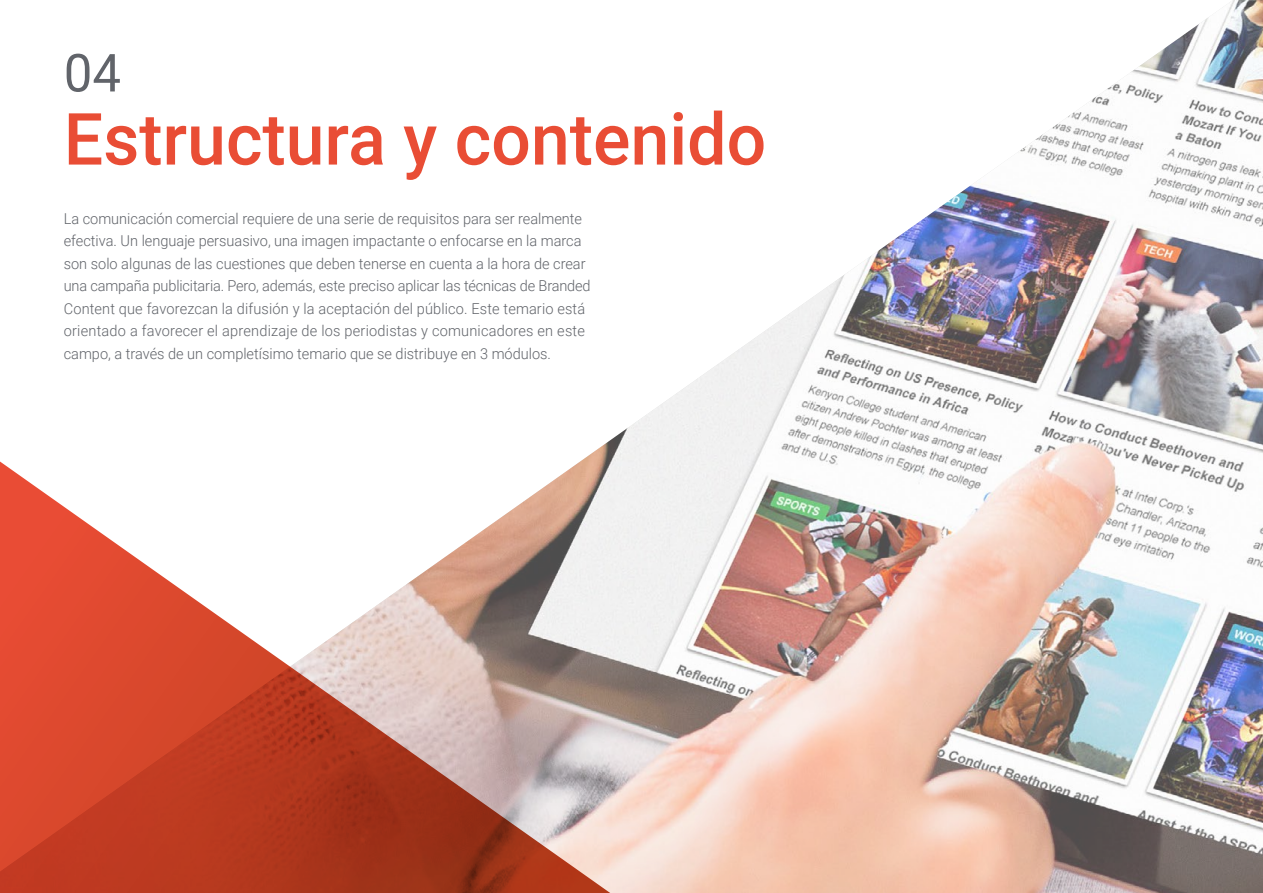
<style>
.page{position:relative;width:1263px;height:893px;background:#fff}
.page>*{position:absolute;margin:0;border:0;box-sizing:border-box;transform-origin:0 0}
.t1{font:500 72px "Roboto";color:#e94d35}
.t2{font:52.5px "Roboto";color:#61646a}
.t3{font:300 15px/22.5px "Roboto";color:#61646a}
</style>
<div class="page">
<img style="left:602px;top:0;width:661px;height:893px">
<svg style="left:0;top:446px;width:640px;height:447px"></svg>
<h2 class="t2" style="left:64px;top:36px;width:59px">04</h2>
<h1 class="t1" style="left:64px;top:89px;width:704px">Estructura y contenido</h1>
<p class="t3" style="left:64px;top:207px;width:528px">La comunicación comercial requiere de una serie de requisitos para ser realmente efectiva. Un lenguaje persuasivo, una imagen impactante o enfocarse en la marca son solo algunas de las cuestiones que deben tenerse en cuenta a la hora de crear una campaña publicitaria. Pero, además, este preciso aplicar las técnicas de Branded Content que favorezcan la difusión y la aceptación del público. Este temario está orientado a favorecer el aprendizaje de los periodistas y comunicadores en este campo, a través de un completísimo temario que se distribuye en 3 módulos.</p>
</div>
